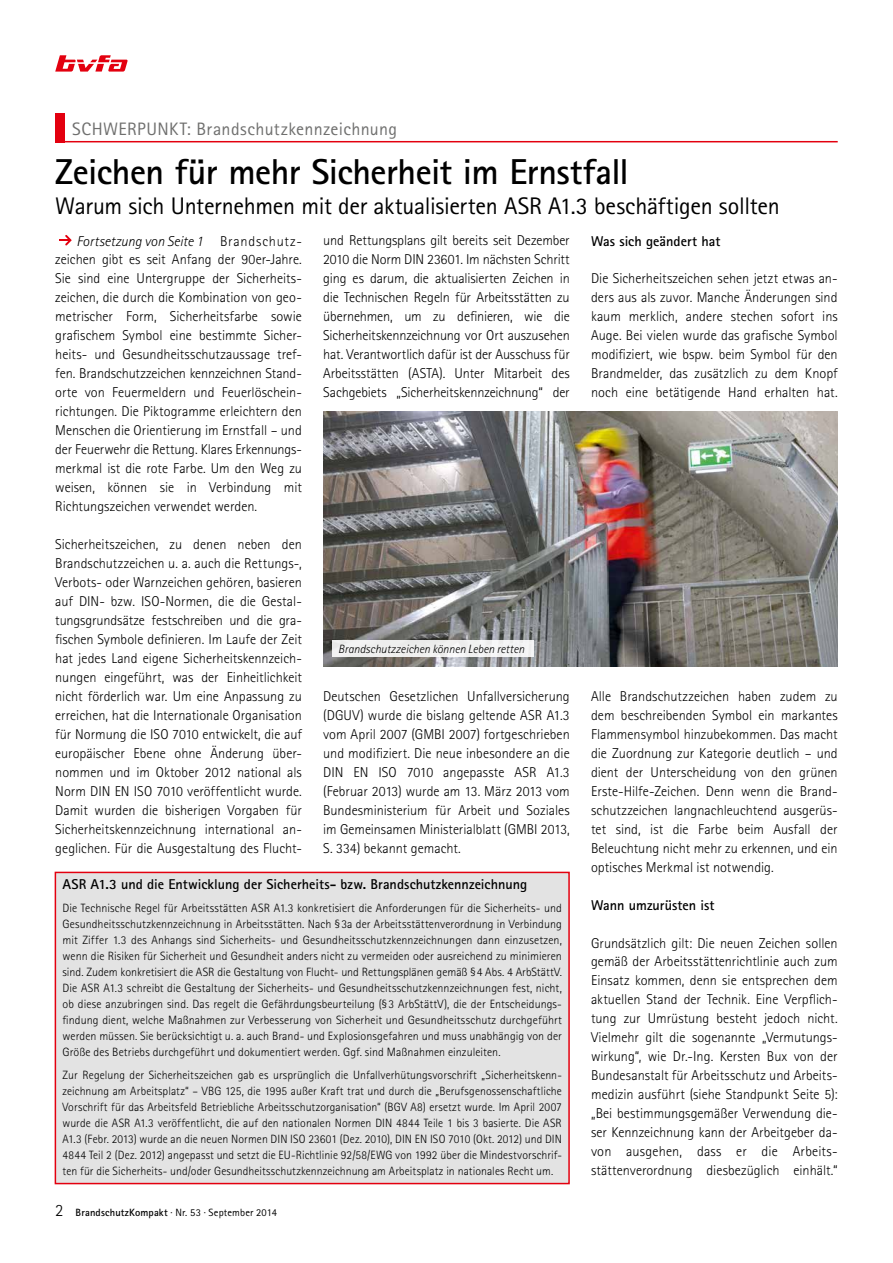
<style>
.page{position:relative;width:893px;height:1263px;background:#fff}
.page>*{position:absolute;margin:0;border:0;box-sizing:border-box;transform-origin:0 0}
.t1{font:700 36px "Rotis Sans Serif Std";letter-spacing:-.015em;color:#000}
.t2{font:24px "Rotis Sans Serif Std";letter-spacing:-.015em;color:#000}
.t3{font:18px "Rotis Sans Serif Std";letter-spacing:.02em;color:#6f6f6e}
.t4{font:300 14.25px/18.9px "Rotis Sans Serif Std";letter-spacing:-.005em;color:#000;text-align:justify}
.t5{font:700 14.25px "Rotis Sans Serif Std";color:#000}
.t6{font:italic 300 14.25px "Rotis Sans Serif Std";letter-spacing:.005em;color:#000}
.t7{font:300 12px/16px "Rotis Sans Serif Std";letter-spacing:.005em;color:#000;text-align:justify}
.t8{font:italic 300 12px "Rotis Sans Serif Std";color:#000}
.t9{font:10.5px "Rotis Sans Serif Std";letter-spacing:.01em;color:#000}
.s1{font-weight:300;font-size:17.25px}
.s2{font-weight:700}
</style>
<div class="page">
<svg style="left:55px;top:55px;width:73px;height:17px"></svg>
<div style="left:55px;top:113px;width:10px;height:29px;background:#e3000f"></div>
<hr style="left:55px;top:141px;width:783px;height:1px;background:#e3000f">
<svg style="left:59px;top:235px;width:13px;height:11px"></svg>
<img style="left:323px;top:412px;width:515px;height:255px">
<div style="left:55px;top:872px;width:514px;height:311px;background:#e3e3e3"></div>
<div style="left:55px;top:872px;width:515px;height:312px;border:2px solid #e3000f"></div>
<div style="left:333px;top:640px;width:201px;height:17px;background:#f0f0f0"></div>
<p class="t3" style="left:72px;top:118px;width:326px">SCHWERPUNKT: Brandschutzkennzeichnung</p>
<h1 class="t1" style="left:55px;top:149px;width:575px">Zeichen für mehr Sicherheit im Ernstfall</h1>
<h2 class="t2" style="left:55px;top:191px;width:726px">Warum sich Unternehmen mit der aktualisierten ASR A1.3 beschäftigen sollten</h2>
<p class="t6" style="left:77px;top:232px;width:128px">Fortsetzung von Seite 1</p>
<p class="t4" style="left:323px;top:231px;width:248px">und Rettungsplans gilt bereits seit Dezember 2010 die Norm DIN 23601. Im nächsten Schritt ging es darum, die aktualisierten Zeichen in die Technischen Regeln für Arbeitsstätten zu übernehmen, um zu definieren, wie die Sicherheitskennzeichnung vor Ort auszusehen hat. Verantwortlich dafür ist der Ausschuss für Arbeitsstätten (ASTA). Unter Mitarbeit des Sachgebiets „Sicherheitskennzeichnung“ der</p>
<p class="t4" style="left:55px;top:231px;width:248px;text-indent:165px">Brandschutz&shy;zeichen gibt es seit Anfang der 90er-Jahre.<br>Sie sind eine Untergruppe der Sicherheits&shy;zeichen, die durch die Kombination von geo&shy;metrischer Form, Sicherheitsfarbe sowie grafischem Symbol eine bestimmte Sicher&shy;heits- und Gesundheitsschutzaussage tref&shy;fen. Brandschutzzeichen kennzeichnen Stand&shy;orte von Feuermeldern und Feuerlöschein&shy;richtungen. Die Piktogramme erleichtern den Menschen die Orientierung im Ernstfall – und der Feuerwehr die Rettung. Klares Erkennungs&shy;merkmal ist die rote Farbe. Um den Weg zu weisen, können sie in Verbindung mit Richtungszeichen verwendet werden.</p>
<p class="t4" style="left:55px;top:535px;width:248px">Sicherheitszeichen, zu denen neben den Brandschutzzeichen u. a. auch die Rettungs-, Verbots- oder Warnzeichen gehören, basieren auf DIN- bzw. ISO-Normen, die die Gestal&shy;tungsgrundsätze festschreiben und die gra&shy;fischen Symbole definieren. Im Laufe der Zeit hat jedes Land eigene Sicherheitskennzeich&shy;nungen eingeführt, was der Einheitlichkeit nicht förderlich war. Um eine Anpassung zu erreichen, hat die Internationale Organisation für Normung die ISO 7010 entwickelt, die auf europäischer Ebene ohne Änderung über&shy;nommen und im Oktober 2012 national als Norm DIN EN ISO 7010 veröffentlicht wurde.<br>Damit wurden die bisherigen Vorgaben für Sicherheitskennzeichnung international an&shy;geglichen. Für die Ausgestaltung des Flucht-</p>
<p class="t5" style="left:591px;top:232px;width:131px">Was sich geändert hat</p>
<p class="t4" style="left:591px;top:269px;width:248px">Die Sicherheitszeichen sehen jetzt etwas an&shy;ders aus als zuvor. Manche Änderungen sind kaum merklich, andere stechen sofort ins Auge. Bei vielen wurde das grafische Symbol modifiziert, wie bspw. beim Symbol für den Brandmelder, das zusätzlich zu dem Knopf noch eine betätigende Hand erhalten hat.</p>
<p class="t8" style="left:338px;top:642px;width:188px">Brandschutzzeichen können Leben retten</p>
<p class="t4" style="left:323px;top:687px;width:248px">Deutschen Gesetzlichen Unfallversicherung (DGUV) wurde die bislang geltende ASR A1.3 vom April 2007 (GMBI 2007) fortgeschrieben und modifiziert. Die neue inbesondere an die DIN EN ISO 7010 angepasste ASR A1.3 (Februar 2013) wurde am 13. März 2013 vom Bundesministerium für Arbeit und Soziales im Gemeinsamen Ministerialblatt (GMBI 2013, S. 334) bekannt gemacht.</p>
<p class="t4" style="left:591px;top:687px;width:248px">Alle Brandschutzzeichen haben zudem zu dem beschreibenden Symbol ein markantes Flammensymbol hinzubekommen. Das macht die Zuordnung zur Kategorie deutlich – und dient der Unterscheidung von den grünen Erste-Hilfe-Zeichen. Denn wenn die Brand&shy;schutzzeichen langnachleuchtend ausgerüs&shy;tet sind, ist die Farbe beim Ausfall der Beleuchtung nicht mehr zu erkennen, und ein optisches Merkmal ist notwendig.</p>
<p class="t5" style="left:591px;top:896px;width:125px">Wann umzurüsten ist</p>
<p class="t4" style="left:591px;top:933px;width:248px">Grundsätzlich gilt: Die neuen Zeichen sollen gemäß der Arbeitsstättenrichtlinie auch zum Einsatz kommen, denn sie entsprechen dem aktuellen Stand der Technik. Eine Verpflich&shy;tung zur Umrüstung besteht jedoch nicht.<br>Vielmehr gilt die sogenannte „Vermutungs&shy;wirkung“, wie Dr.-Ing. Kersten Bux von der Bundesanstalt für Arbeitsschutz und Arbeits&shy;medizin ausführt (siehe Standpunkt Seite 5): „Bei bestimmungsgemäßer Verwendung die&shy;ser Kennzeichnung kann der Arbeitgeber da&shy;von ausgehen, dass er die Arbeits&shy;stättenverordnung diesbezüglich einhält.“</p>
<p class="t5" style="left:63px;top:875px;width:466px">ASR A1.3 und die Entwicklung der Sicherheits- bzw. Brandschutzkennzeichnung</p>
<p class="t7" style="left:63px;top:900px;width:501px">Die Technische Regel für Arbeitsstätten ASR A1.3 konkretisiert die Anforderungen für die Sicherheits- und Gesundheitsschutzkennzeichnung in Arbeitsstätten. Nach § 3a der Arbeitsstättenverordnung in Verbindung mit Ziffer 1.3 des Anhangs sind Sicherheits- und Gesundheitsschutzkennzeichnungen dann einzusetzen, wenn die Risiken für Sicherheit und Gesundheit anders nicht zu vermeiden oder ausreichend zu minimieren sind. Zudem konkretisiert die ASR die Gestaltung von Flucht- und Rettungsplänen gemäß §4 Abs. 4 ArbStättV.<br>Die ASR A1.3 schreibt die Gestaltung der Sicherheits- und Gesundheitsschutzkennzeichnungen fest, nicht, ob diese anzubringen sind. Das regelt die Gefährdungsbeurteilung (§ 3 ArbStättV), die der Entscheidungs&shy;findung dient, welche Maßnahmen zur Verbesserung von Sicherheit und Gesundheitsschutz durchgeführt werden müssen. Sie berücksichtigt u. a. auch Brand- und Explosionsgefahren und muss unabhängig von der Größe des Betriebs durchgeführt und dokumentiert werden. Ggf. sind Maßnahmen einzuleiten.</p>
<p class="t7" style="left:63px;top:1067px;width:501px">Zur Regelung der Sicherheitszeichen gab es ursprünglich die Unfallverhütungsvorschrift „Sicherheitskenn&shy;zeichnung am Arbeitsplatz“ – VBG 125, die 1995 außer Kraft trat und durch die „Berufsgenossenschaftliche Vorschrift für das Arbeitsfeld Betriebliche Arbeitsschutzorganisation“ (BGV A8) ersetzt wurde. Im April 2007 wurde die ASR A1.3 veröffentlicht, die auf den nationalen Normen DIN 4844 Teile 1 bis 3 basierte. Die ASR A1.3 (Febr. 2013) wurde an die neuen Normen DIN ISO 23601 (Dez. 2010), DIN EN ISO 7010 (Okt. 2012) und DIN 4844 Teil 2 (Dez. 2012) angepasst und setzt die EU-Richtlinie 92/58/EWG von 1992 über die Mindestvorschrif&shy;ten für die Sicherheits- und/oder Gesundheitsschutzkennzeichnung am Arbeitsplatz in nationales Recht um.</p>
<p class="t9" style="left:55px;top:1206px;width:223px"><span class="s1">2</span> <span class="s2">BrandschutzKompakt</span> · Nr. 53 · September 2014</p>
</div>
